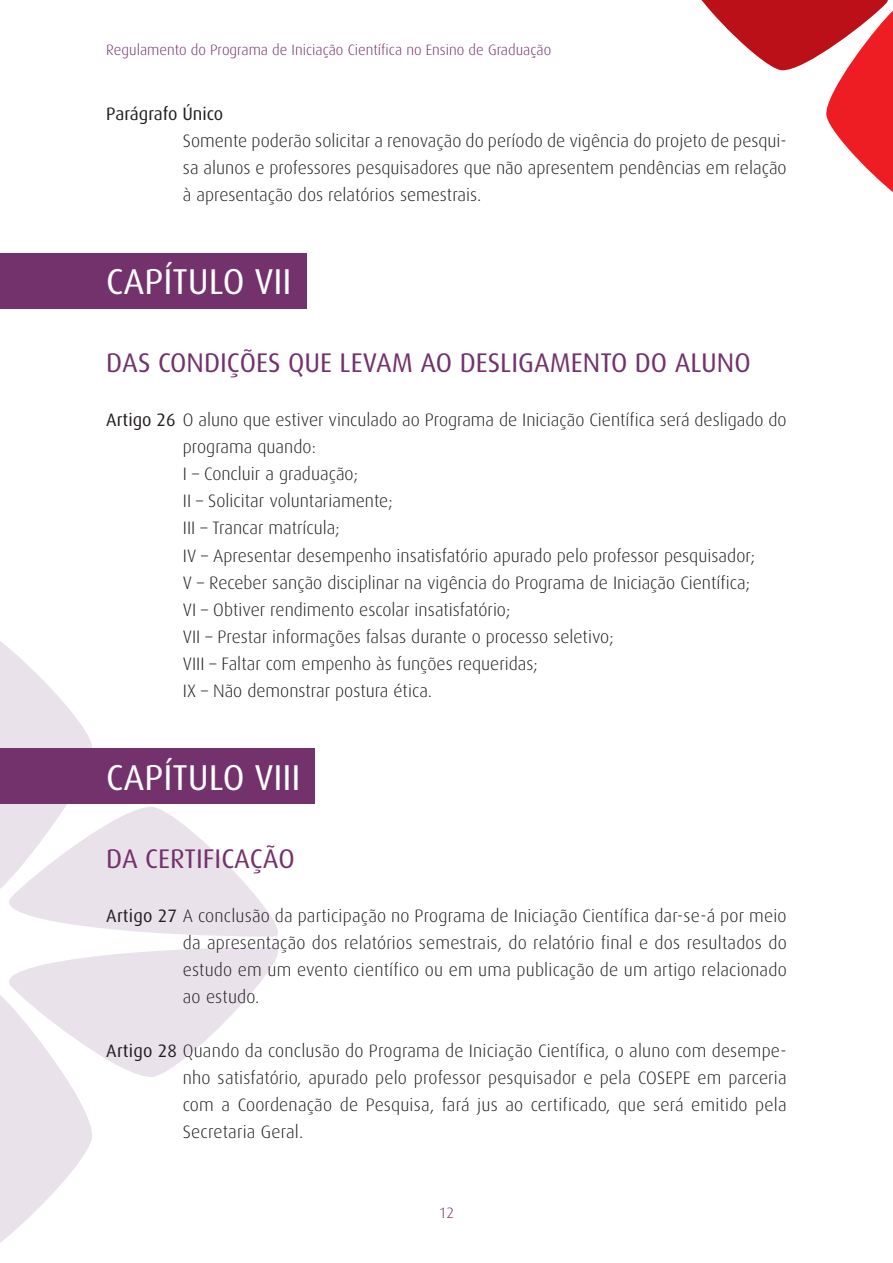
<style>
.page{position:relative;width:893px;height:1263px;background:#fff}
.page>*{position:absolute;margin:0;border:0;box-sizing:border-box;transform-origin:0 0}
.capitulo{font:36px "Dax";color:#fff}
.titulo_do_capitulo{font:27px "Dax";color:#73326c}
.capitulo-2{font:27px "Dax";color:#73326c}
.texto{font:300 18px/27px "Dax";color:#231f20;text-align:justify}
.texto-2{font:18px "Dax";letter-spacing:-.005em;color:#231f20}
.t1{font:300 15px "Dax";color:#73326c}
.s1{font-weight:400}
</style>
<div class="page">
<svg style="left:0;top:641px;width:303px;height:296px"></svg>
<svg style="left:0;top:947px;width:278px;height:296px"></svg>
<svg style="left:701px;top:0;width:192px;height:192px"></svg>
<div style="left:0;top:749px;width:315px;height:55px;background:#73326c"></div>
<div style="left:0;top:253px;width:306px;height:56px;background:#73326c"></div>
<p class="t1" style="left:106px;top:42px;width:446px">Regulamento do Programa de Iniciação Científica no Ensino de Graduação</p>
<p class="texto-2" style="left:106px;top:104px;width:118px">Parágrafo Único</p>
<p class="texto" style="left:183px;top:128px;width:605px">Somente poderão solicitar a renovação do período de vigência do projeto de pesqui&shy;sa alunos e professores pesquisadores que não apresentem pendências em relação à apresentação dos relatórios semestrais.</p>
<p class="capitulo" style="left:106px;top:262px;width:187px">CAPÍTULO VII</p>
<p class="titulo_do_capitulo" style="left:106px;top:348px;width:646px">DAS CONDIÇÕES QUE LEVAM AO DESLIGAMENTO DO ALUNO</p>
<p class="texto" style="left:183px;top:407px;width:605px;text-indent:-77px"><span class="s1">Artigo 26</span> O aluno que estiver vinculado ao Programa de Iniciação Científica será desligado do programa quando:</p>
<p class="texto" style="left:183px;top:461px;width:177px">I – Concluir a graduação;</p>
<p class="texto" style="left:183px;top:488px;width:211px">II – Solicitar voluntariamente;</p>
<p class="texto" style="left:183px;top:515px;width:158px">III – Trancar matrícula;</p>
<p class="texto" style="left:183px;top:542px;width:574px">IV – Apresentar desempenho insatisfatório apurado pelo professor pesquisador;</p>
<p class="texto" style="left:183px;top:569px;width:569px">V – Receber sanção disciplinar na vigência do Programa de Iniciação Científica;</p>
<p class="texto" style="left:183px;top:596px;width:329px">VI – Obtiver rendimento escolar insatisfatório;</p>
<p class="texto" style="left:183px;top:623px;width:432px">VII – Prestar informações falsas durante o processo seletivo;</p>
<p class="texto" style="left:183px;top:650px;width:357px">VIII – Faltar com empenho às funções requeridas;</p>
<p class="texto" style="left:183px;top:677px;width:251px">IX – Não demonstrar postura ética.</p>
<p class="capitulo" style="left:106px;top:757px;width:196px">CAPÍTULO VIII</p>
<p class="capitulo-2" style="left:106px;top:843px;width:190px">DA CERTIFICAÇÃO</p>
<p class="texto" style="left:183px;top:902px;width:605px;text-indent:-77px"><span class="s1">Artigo 27</span> A conclusão da participação no Programa de Iniciação Científica dar-se-á por meio da apresentação dos relatórios semestrais, do relatório final e dos resultados do estudo em um evento científico ou em uma publicação de um artigo relacionado ao estudo.</p>
<p class="texto" style="left:183px;top:1037px;width:605px;text-indent:-77px"><span class="s1">Artigo 28</span> Quando da conclusão do Programa de Iniciação Científica, o aluno com desempe&shy;nho satisfatório, apurado pelo professor pesquisador e pela COSEPE em parceria com a Coordenação de Pesquisa, fará jus ao certificado, que será emitido pela Secretaria Geral.</p>
<p class="t1" style="left:439px;top:1205px;width:17px">12</p>
</div>
